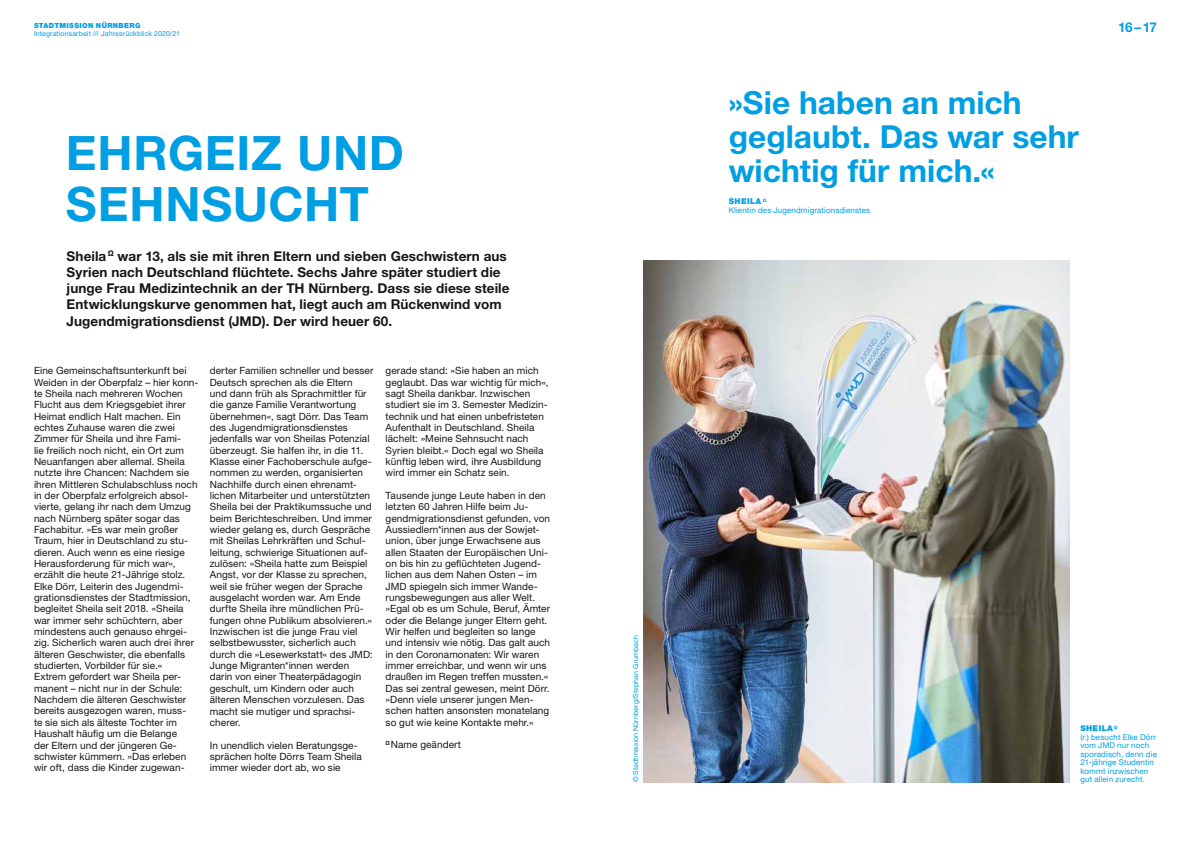
<style>
.page{position:relative;width:1191px;height:842px;background:#fff}
.page>*{position:absolute;margin:0;border:0;box-sizing:border-box;transform-origin:0 0}
.t1{font:700 47.5px/51px "Helvetica Neue LT Pro";letter-spacing:.015em;color:#009ee3}
.t2{font:700 31.8px/34px "Helvetica Neue LT Pro";color:#009ee3}
.t3{font:700 13.5px/16.2px "Helvetica Neue LT Pro";letter-spacing:.005em;color:#181716}
.t4{font:700 13.5px "Helvetica Neue LT Pro";color:#009ee3}
.t5{font:10px/11.3px "Helvetica Neue LT Pro";letter-spacing:.005em;color:#181716}
.t6{font:8px/8.5px "Helvetica Neue LT Pro";letter-spacing:.015em;color:#009ee3}
.t7{font:7px "Helvetica Neue LT Pro";letter-spacing:.02em;color:#009ee3}
.t8{font:900 7px "Helvetica Neue LT Pro";letter-spacing:.05em;color:#009ee3}
.s1{font-weight:900}
</style>
<div class="page">
<img style="left:643px;top:261px;width:426px;height:521px">
<p class="t8" style="left:34px;top:21px;width:108px">STADTMISSION NÜRNBERG</p>
<p class="t7" style="left:34px;top:29px;width:147px">Integrationsarbeit /// Jahresrückblick 2020/21</p>
<h1 class="t1" style="left:66px;top:127px;width:340px">EHRGEIZ UND<br>SEHNSUCHT</h1>
<p class="t3" style="left:67px;top:248px;width:444px">Sheila <sup>Ω</sup> war 13, als sie mit ihren Eltern und sieben Geschwistern aus Syrien nach Deutschland flüchtete. Sechs Jahre später studiert die junge Frau Medizintechnik an der TH Nürnberg. Dass sie diese steile Entwicklungskurve genommen hat, liegt auch am Rückenwind vom Jugendmigrationsdienst (JMD). Der wird heuer 60.</p>
<p class="t5" style="left:34px;top:365px;width:166px">Eine Gemeinschaftsunterkunft bei Weiden in der Oberpfalz – hier konn&shy;te Sheila nach mehreren Wochen Flucht aus dem Kriegsgebiet ihrer Heimat endlich Halt machen. Ein echtes Zuhause waren die zwei Zimmer für Sheila und ihre Fami-<br>lie freilich noch nicht, ein Ort zum Neuanfangen aber allemal. Sheila nutzte ihre Chancen: Nachdem sie ihren Mittleren Schulabschluss noch in der Oberpfalz erfolgreich absol&shy;vierte, gelang ihr nach dem Umzug nach Nürnberg später sogar das Fachabitur. »Es war mein großer Traum, hier in Deutschland zu stu&shy;dieren. Auch wenn es eine riesige Herausforderung für mich war«, erzählt die heute 21-Jährige stolz.<br>Elke Dörr, Leiterin des Jugendmi&shy;grationsdienstes der Stadtmission, begleitet Sheila seit 2018. »Sheila war immer sehr schüchtern, aber mindestens auch genauso ehrgei&shy;zig. Sicherlich waren auch drei ihrer älteren Geschwister, die ebenfalls studierten, Vorbilder für sie.«<br>Extrem gefordert war Sheila per&shy;manent – nicht nur in der Schule:<br>Nachdem die älteren Geschwister bereits ausgezogen waren, muss-<br>te sie sich als älteste Tochter im Haushalt häufig um die Belange<br>der Eltern und der jüngeren Ge&shy;schwister kümmern. »Das erleben wir oft, dass die Kinder zugewan-</p>
<p class="t5" style="left:210px;top:365px;width:165px">derter Familien schneller und besser Deutsch sprechen als die Eltern<br>und dann früh als Sprachmittler für die ganze Familie Verantwortung übernehmen«, sagt Dörr. Das Team des Jugendmigrationsdienstes jedenfalls war von Sheilas Potenzial überzeugt. Sie halfen ihr, in die 11.<br>Klasse einer Fachoberschule aufge&shy;nommen zu werden, organisierten Nachhilfe durch einen ehrenamt&shy;lichen Mitarbeiter und unterstützten Sheila bei der Praktikumssuche und beim Berichteschreiben. Und immer wieder gelang es, durch Gespräche mit Sheilas Lehrkräften und Schul&shy;leitung, schwierige Situationen auf&shy;zulösen: »Sheila hatte zum Beispiel Angst, vor der Klasse zu sprechen, weil sie früher wegen der Sprache ausgelacht worden war. Am Ende durfte Sheila ihre mündlichen Prü&shy;fungen ohne Publikum absolvieren.« Inzwischen ist die junge Frau viel selbstbewusster, sicherlich auch durch die »Lesewerkstatt« des JMD:<br>Junge Migranten*innen werden darin von einer Theaterpädagogin geschult, um Kindern oder auch älteren Menschen vorzulesen. Das macht sie mutiger und sprachsi&shy;cherer.</p>
<p class="t5" style="left:210px;top:739px;width:153px">In unendlich vielen Beratungsge&shy;sprächen holte Dörrs Team Sheila immer wieder dort ab, wo sie</p>
<p class="t5" style="left:386px;top:365px;width:164px">gerade stand: »Sie haben an mich geglaubt. Das war wichtig für mich«, sagt Sheila dankbar. Inzwischen studiert sie im 3. Semester Medizin&shy;technik und hat einen unbefristeten Aufenthalt in Deutschland. Sheila lächelt: »Meine Sehnsucht nach Syrien bleibt.« Doch egal wo Sheila künftig leben wird, ihre Ausbildung wird immer ein Schatz sein.</p>
<p class="t5" style="left:386px;top:490px;width:166px">Tausende junge Leute haben in den letzten 60 Jahren Hilfe beim Ju&shy;gendmigrationsdienst gefunden, von Aussiedlern*innen aus der Sowjet&shy;union, über junge Erwachsene aus allen Staaten der Europäischen Uni&shy;on bis hin zu geflüchteten Jugend&shy;lichen aus dem Nahen Osten – im JMD spiegeln sich immer Wande&shy;rungsbewegungen aus aller Welt. »Egal ob es um Schule, Beruf, Ämter oder die Belange junger Eltern geht.<br>Wir helfen und begleiten so lange und intensiv wie nötig. Das galt auch in den Coronamonaten: Wir waren immer erreichbar, und wenn wir uns draußen im Regen treffen mussten.« Das sei zentral gewesen, meint Dörr. »Denn viele unserer jungen Men&shy;schen hatten ansonsten monatelang so gut wie keine Kontakte mehr.«</p>
<p class="t5" style="left:386px;top:739px;width:77px"><sup>Ω</sup>Name geändert</p>
<p class="t7" style="left:631px;top:782px;width:149px;rotate:-90deg">© Stadtmission Nürnberg/Stephan Grumbach</p>
<h2 class="t2" style="left:729px;top:85px;width:352px">»Sie haben an mich geglaubt. Das war sehr wichtig für mich.«</h2>
<p class="t6" style="left:729px;top:197px;width:143px"><span class="s1">SHEILA</span> <sup>Ω<br></sup>Klientin des Jugendmigrationsdienstes</p>
<h3 class="t4" style="left:1118px;top:19px;width:40px">16–17</h3>
<p class="t6" style="left:1080px;top:724px;width:78px"><span class="s1">SHEILA</span> <sup>Ω<br></sup>(r.) besucht Elke Dörr vom JMD nur noch sporadisch, denn die<br>21-jährige Studentin kommt inzwischen gut allein zurecht.</p>
</div>
